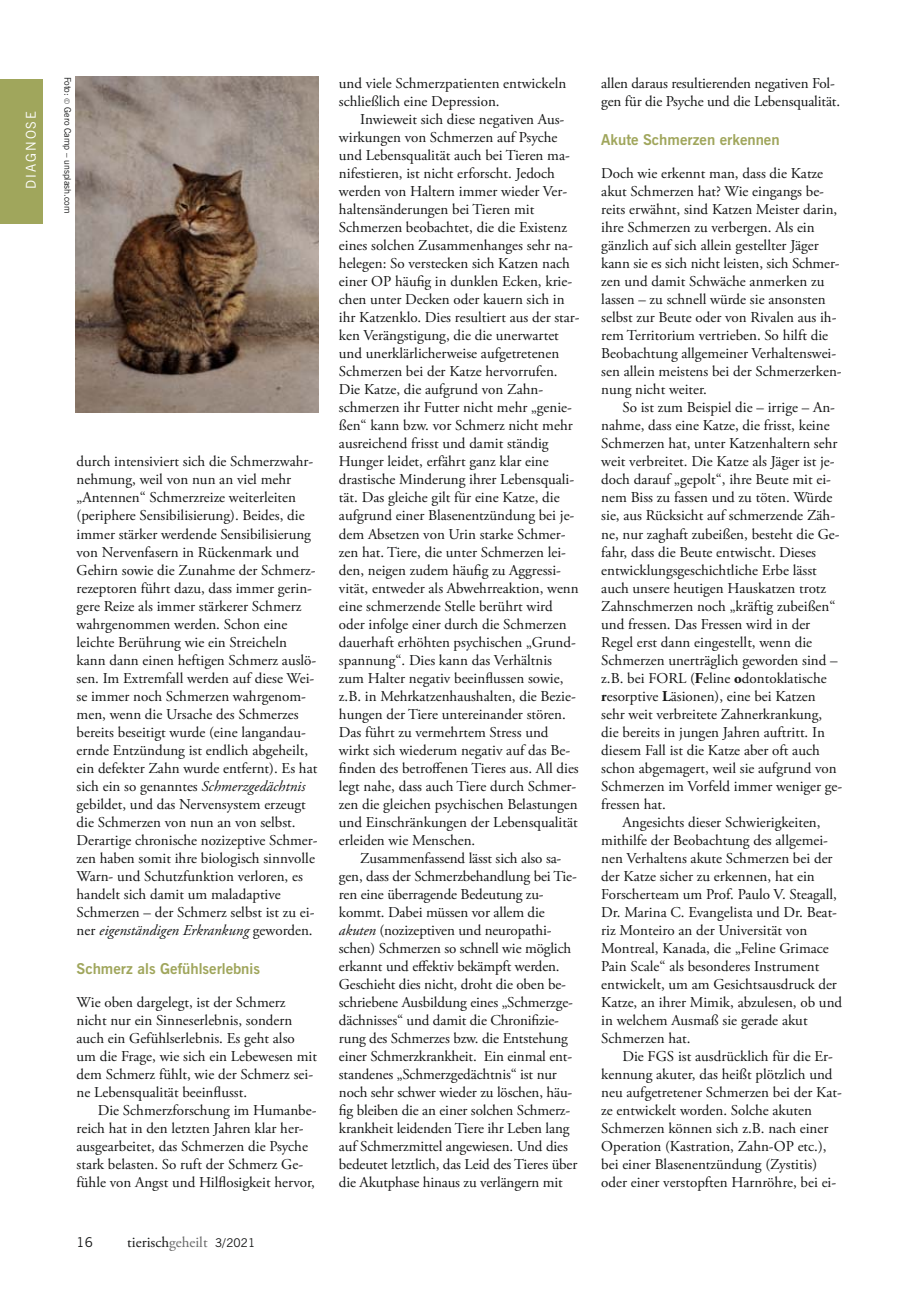
<style>
.page{position:relative;width:919px;height:1289px;background:#fff}
.page>*{position:absolute;margin:0;border:0;box-sizing:border-box;transform-origin:0 0}
.t1{font:15px/18px "Adobe Garamond Pro";color:#151616}
.t2{font:700 15px "News Gothic BT";color:#a0a65c}
.t3{font:13.5px "News Gothic BT";letter-spacing:.14em;color:#fff}
.t4{font:13.5px "News Gothic BT";color:#151616}
.t5{font:9px "News Gothic BT";color:#151616}
.s1{font-family:"Lemon Sans";font-weight:300}
.s2{font-style:italic}
.s3{color:#676767}
.s4{font-family:"News Gothic BT";font-size:12px}
.s5{font-weight:700}
</style>
<div class="page">
<div style="left:0;top:79px;width:43px;height:144px;background:#a0a65c"></div>
<img style="left:75px;top:77px;width:244px;height:335px">
<p class="t3" style="left:26px;top:188px;width:79px;rotate:-90deg">DIAGNOSE</p>
<p class="t5" style="left:71px;top:77px;width:138px;rotate:90deg">Foto: <span class="s1">©</span> Gero Camp – unsplash.com</p>
<p class="t1" style="left:77px;top:454px;width:242px">durch intensiviert sich die Schmerzwahr&shy;nehmung, weil von nun an viel mehr „Antennen“ Schmerzreize weiterleiten (periphere Sensibilisierung). Beides, die immer stärker werdende Sensibilisierung von Nervenfasern in Rückenmark und Gehirn sowie die Zunahme der Schmerz&shy;rezeptoren führt dazu, dass immer gerin&shy;gere Reize als immer stärkerer Schmerz wahrgenommen werden. Schon eine leichte Berührung wie ein Streicheln kann dann einen heftigen Schmerz auslö&shy;sen. Im Extremfall werden auf diese Wei&shy;se immer noch Schmerzen wahrgenom&shy;men, wenn die Ursache des Schmerzes bereits beseitigt wurde (eine langandau&shy;ernde Entzündung ist endlich abgeheilt, ein defekter Zahn wurde entfernt). Es hat sich ein so genanntes <span class="s2">Schmerzgedächtnis </span>gebildet, und das Nervensystem erzeugt die Schmerzen von nun an von selbst.<br>Derartige chronische nozizeptive Schmer&shy;zen haben somit ihre biologisch sinnvolle Warn- und Schutzfunktion verloren, es handelt sich damit um maladaptive Schmerzen – der Schmerz selbst ist zu ei&shy;ner <span class="s2">eigenständigen Erkrankung</span> geworden.</p>
<p class="t2" style="left:77px;top:962px;width:185px">Schmerz als Gefühlserlebnis</p>
<p class="t1" style="left:77px;top:994px;width:242px">Wie oben dargelegt, ist der Schmerz nicht nur ein Sinneserlebnis, sondern auch ein Gefühlserlebnis. Es geht also um die Frage, wie sich ein Lebewesen mit dem Schmerz fühlt, wie der Schmerz sei&shy;ne Lebensqualität beeinflusst.</p>
<p class="t1" style="left:77px;top:1102px;width:241px;text-indent:21px">Die Schmerzforschung im Humanbe&shy;reich hat in den letzten Jahren klar her&shy;ausgearbeitet, das Schmerzen die Psyche stark belasten. So ruft der Schmerz Ge&shy;fühle von Angst und Hilflosigkeit hervor,</p>
<p class="t4" style="left:77px;top:1236px;width:18px">16</p>
<p class="t1" style="left:127px;top:1234px;width:129px">tierisch<span class="s3">geheilt</span> <span class="s4">3/2021</span></p>
<p class="t1" style="left:339px;top:76px;width:229px">und viele Schmerzpatienten entwickeln schließlich eine Depression.</p>
<p class="t1" style="left:339px;top:112px;width:242px;text-indent:21px">Inwieweit sich diese negativen Aus&shy;wirkungen von Schmerzen auf Psyche und Lebensqualität auch bei Tieren ma&shy;nifestieren, ist nicht erforscht. Jedoch werden von Haltern immer wieder Ver&shy;haltensänderungen bei Tieren mit Schmerzen beobachtet, die die Existenz eines solchen Zusammenhanges sehr na&shy;helegen: So verstecken sich Katzen nach einer OP häufig in dunklen Ecken, krie&shy;chen unter Decken oder kauern sich in ihr Katzenklo. Dies resultiert aus der star&shy;ken Verängstigung, die die unerwartet und unerklärlicherweise aufgetretenen Schmerzen bei der Katze hervorrufen.<br>Die Katze, die aufgrund von Zahn&shy;schmerzen ihr Futter nicht mehr „genie&shy;ßen“ kann bzw. vor Schmerz nicht mehr ausreichend frisst und damit ständig Hunger leidet, erfährt ganz klar eine drastische Minderung ihrer Lebensquali&shy;tät. Das gleiche gilt für eine Katze, die aufgrund einer Blasenentzündung bei je&shy;dem Absetzen von Urin starke Schmer&shy;zen hat. Tiere, die unter Schmerzen lei&shy;den, neigen zudem häufig zu Aggressi&shy;vität, entweder als Abwehrreaktion, wenn eine schmerzende Stelle berührt wird oder infolge einer durch die Schmerzen dauerhaft erhöhten psychischen „Grund&shy;spannung“. Dies kann das Verhältnis zum Halter negativ beeinflussen sowie, z.B. in Mehrkatzenhaushalten, die Bezie&shy;hungen der Tiere untereinander stören.<br>Das führt zu vermehrtem Stress und wirkt sich wiederum negativ auf das Be&shy;finden des betroffenen Tieres aus. All dies legt nahe, dass auch Tiere durch Schmer&shy;zen die gleichen psychischen Belastungen und Einschränkungen der Lebensqualität erleiden wie Menschen.</p>
<p class="t1" style="left:339px;top:850px;width:240px;text-indent:21px">Zusammenfassend lässt sich also sa&shy;gen, dass der Schmerzbehandlung bei Tie&shy;ren eine überragende Bedeutung zu&shy;kommt. Dabei müssen vor allem die <span class="s2">akuten</span> (nozizeptiven und neuropathi&shy;schen) Schmerzen so schnell wie möglich erkannt und effektiv bekämpft werden.<br>Geschieht dies nicht, droht die oben be&shy;schriebene Ausbildung eines „Schmerzge&shy;dächnisses“ und damit die Chronifizie&shy;rung des Schmerzes bzw. die Entstehung einer Schmerzkrankheit. Ein einmal ent&shy;standenes „Schmerzgedächtnis“ ist nur noch sehr schwer wieder zu löschen, häu&shy;fig bleiben die an einer solchen Schmerz&shy;krankheit leidenden Tiere ihr Leben lang auf Schmerzmittel angewiesen. Und dies bedeutet letztlich, das Leid des Tieres über die Akutphase hinaus zu verlängern mit</p>
<p class="t1" style="left:601px;top:76px;width:240px">allen daraus resultierenden negativen Fol&shy;gen für die Psyche und die Lebensqualität.</p>
<p class="t2" style="left:601px;top:134px;width:180px">Akute Schmerzen erkennen</p>
<p class="t1" style="left:601px;top:166px;width:242px">Doch wie erkennt man, dass die Katze akut Schmerzen hat? Wie eingangs be&shy;reits erwähnt, sind Katzen Meister darin, ihre Schmerzen zu verbergen. Als ein gänzlich auf sich allein gestellter Jäger kann sie es sich nicht leisten, sich Schmer&shy;zen und damit Schwäche anmerken zu lassen – zu schnell würde sie ansonsten selbst zur Beute oder von Rivalen aus ih&shy;rem Territorium vertrieben. So hilft die Beobachtung allgemeiner Verhaltenswei&shy;sen allein meistens bei der Schmerzerken&shy;nung nicht weiter.</p>
<p class="t1" style="left:601px;top:400px;width:242px;text-indent:21px">So ist zum Beispiel die – irrige – An&shy;nahme, dass eine Katze, die frisst, keine Schmerzen hat, unter Katzenhaltern sehr weit verbreitet. Die Katze als Jäger ist je&shy;doch darauf „gepolt“, ihre Beute mit ei&shy;nem Biss zu fassen und zu töten. Würde sie, aus Rücksicht auf schmerzende Zäh&shy;ne, nur zaghaft zubeißen, besteht die Ge&shy;fahr, dass die Beute entwischt. Dieses entwicklungsgeschichtliche Erbe lässt auch unsere heutigen Hauskatzen trotz Zahnschmerzen noch „kräftig zubeißen“ und fressen. Das Fressen wird in der Regel erst dann eingestellt, wenn die Schmerzen unerträglich geworden sind – z.B. bei FORL (<span class="s5">F</span>eline <span class="s5">o</span>dontoklatische <span class="s5">r</span>esorptive <span class="s5">L</span>äsionen), eine bei Katzen sehr weit verbreitete Zahnerkrankung, die bereits in jungen Jahren auftritt. In diesem Fall ist die Katze aber oft auch schon abgemagert, weil sie aufgrund von Schmerzen im Vorfeld immer weniger ge&shy;fressen hat.</p>
<p class="t1" style="left:601px;top:814px;width:242px;text-indent:21px">Angesichts dieser Schwierigkeiten, mithilfe der Beobachtung des allgemei&shy;nen Verhaltens akute Schmerzen bei der der Katze sicher zu erkennen, hat ein Forscherteam um Prof. Paulo V. Steagall, Dr. Marina C. Evangelista und Dr. Beat&shy;riz Monteiro an der Universität von Montreal, Kanada, die „Feline Grimace Pain Scale“ als besonderes Instrument entwickelt, um am Gesichtsausdruck der Katze, an ihrer Mimik, abzulesen, ob und in welchem Ausmaß sie gerade akut Schmerzen hat.</p>
<p class="t1" style="left:601px;top:1048px;width:242px;text-indent:21px">Die FGS ist ausdrücklich für die Er&shy;kennung akuter, das heißt plötzlich und neu aufgetretener Schmerzen bei der Kat&shy;ze entwickelt worden. Solche akuten Schmerzen können sich z.B. nach einer Operation (Kastration, Zahn-OP etc.), bei einer Blasenentzündung (Zystitis) oder einer verstopften Harnröhre, bei ei-</p>
</div>
